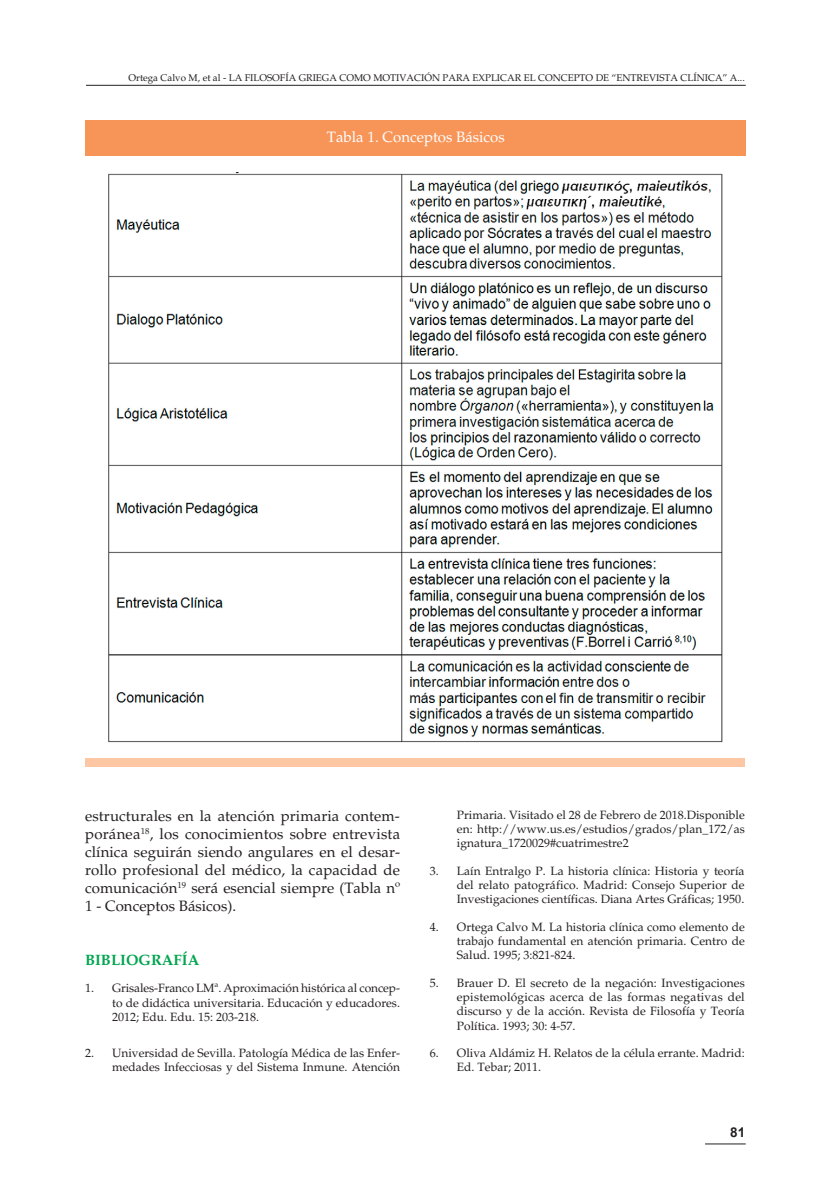
<style>
.page{position:relative;width:830px;height:1191px;background:#fff}
.page>*{position:absolute;margin:0;border:0;box-sizing:border-box;transform-origin:0 0}
.t1{font:15px/18px "Palatino";color:#231f20;text-align:justify}
.t2{font:15px "Palatino";color:#fff}
.t3{font:700 15px "Palatino";color:#00a54f}
.t4{font:700 13.5px "Arial";color:#231f20}
.t5{font:12px/14.4px "Palatino";color:#231f20;text-align:justify}
.t6{font:9.75px "Palatino";color:#231f20}
</style>
<div class="page">
<hr style="left:704px;top:1143px;width:41px;height:1px;background:#231f20">
<hr style="left:86px;top:85px;width:659px;height:1px;background:#231f20">
<div style="left:85px;top:120px;width:660px;height:36px;background:#f79559"></div>
<div style="left:85px;top:758px;width:659px;height:9px;background:#fcc7a2"></div>
<img style="left:108px;top:173px;width:615px;height:570px">
<p class="t6" style="left:128px;top:72px;width:617px">Ortega Calvo M, et al - LA FILOSOFÍA GRIEGA COMO MOTIVACIÓN PARA EXPLICAR EL CONCEPTO DE “ENTREVISTA CLÍNICA” A...</p>
<p class="t2" style="left:327px;top:128px;width:179px">Tabla 1. Conceptos Básicos</p>
<p class="t1" style="left:85px;top:807px;width:316px">estructurales en la atención primaria contem&shy;poránea<sup>18</sup>, los conocimientos sobre entrevista clínica seguirán siendo angulares en el desar&shy;rollo profesional del médico, la capacidad de comunicación<sup>19</sup> será esencial siempre (Tabla nº 1 - Conceptos Básicos).</p>
<p class="t3" style="left:85px;top:951px;width:36px">BIBLIO</p>
<p class="t3" style="left:138px;top:951px;width:58px">GRAFÍA</p>
<p class="t5" style="left:112px;top:981px;width:289px;text-indent:-27px">1. Grisales-Franco LMª. Aproximación histórica al concep&shy;to de didáctica universitaria. Educación y educadores.<br>2012; Edu. Edu. 15: 203-218.</p>
<p class="t5" style="left:85px;top:1045px;width:316px;text-align:right">2. Universidad de Sevilla. Patología Médica de las Enfer&shy;medades Infecciosas y del Sistema Inmune. Atención</p>
<p class="t5" style="left:456px;top:807px;width:289px">Primaria. Visitado el 28 de Febrero de 2018.Disponible en: http://www.us.es/estudios/grados/plan_172/as ignatura_1720029#cuatrimestre2</p>
<p class="t5" style="left:456px;top:863px;width:289px;text-indent:-27px">3. Laín Entralgo P. La historia clínica: Historia y teoría del relato patográfico. Madrid: Consejo Superior de Investigaciones científicas. Diana Artes Gráficas; 1950.</p>
<p class="t5" style="left:456px;top:919px;width:289px;text-indent:-27px">4. Ortega Calvo M. La historia clínica como elemento de trabajo fundamental en atención primaria. Centro de Salud. 1995; 3:821-824.</p>
<p class="t5" style="left:456px;top:975px;width:289px;text-indent:-27px">5. Brauer D. El secreto de la negación: Investigaciones epistemológicas acerca de las formas negativas del discurso y de la acción. Revista de Filosofía y Teoría Política. 1993; 30: 4-57.</p>
<p class="t5" style="left:456px;top:1046px;width:289px;text-indent:-27px">6. Oliva Aldámiz H. Relatos de la célula errante. Madrid:<br>Ed. Tebar; 2011.</p>
<p class="t4" style="left:730px;top:1123px;width:17px">81</p>
</div>
